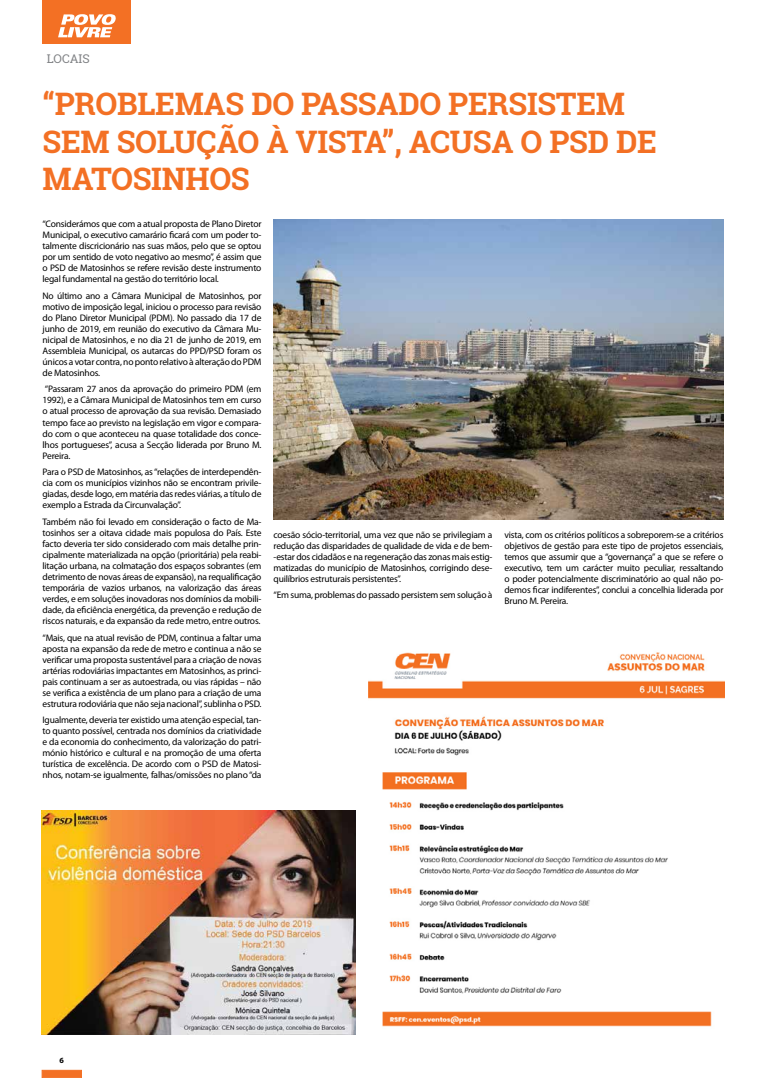
<style>
.page{position:relative;width:766px;height:1078px;background:#fff}
.page>*{position:absolute;margin:0;border:0;box-sizing:border-box;transform-origin:0 0}
.t1{font:700 31px/37.2px "Roboto Slab";letter-spacing:-.01em;color:#f37024}
.t2{font:12px "Roboto Slab";color:#808285}
.t3{font:9.5px/11px "Myriad Pro";letter-spacing:-.02em;color:#000;text-align:justify}
.t4{font:700 8px "Myriad Pro";color:#000}
</style>
<div class="page">
<div style="left:42px;top:1069px;width:40px;height:8px;background:#f37024;border:1px solid #f37024"></div>
<div style="left:43px;top:0;width:88px;height:44px;background:#f37024"></div>
<svg style="left:58px;top:14px;width:58px;height:23px"></svg>
<img style="left:42px;top:810px;width:313px;height:223px">
<img style="left:273px;top:220px;width:450px;height:299px">
<img style="left:368px;top:652px;width:356px;height:375px">
<p class="t2" style="left:47px;top:51px;width:44px">LOCAIS</p>
<h1 class="t1" style="left:43px;top:85px;width:615px">“PROBLEMAS DO PASSADO PERSISTEM<br>SEM SOLUÇÃO À VISTA”, ACUSA O PSD DE<br>MATOSINHOS</h1>
<p class="t3" style="left:43px;top:218px;width:220px">“Considerámos que com a atual proposta de Plano Diretor Municipal, o executivo camarário ficará com um poder to&shy;talmente discricionário nas suas mãos, pelo que se optou por um sentido de voto negativo ao mesmo”, é assim que o PSD de Matosinhos se refere revisão deste instrumento legal fundamental na gestão do território local.</p>
<p class="t3" style="left:43px;top:290px;width:220px">No último ano a Câmara Municipal de Matosinhos, por motivo de imposição legal, iniciou o processo para revisão do Plano Diretor Municipal (PDM). No passado dia 17 de junho de 2019, em reunião do executivo da Câmara Mu&shy;nicipal de Matosinhos, e no dia 21 de junho de 2019, em Assembleia Municipal, os autarcas do PPD/PSD foram os únicos a votar contra, no ponto relativo à alteração do PDM de Matosinhos.</p>
<p class="t3" style="left:43px;top:383px;width:220px">“Passaram 27 anos da aprovação do primeiro PDM (em 1992), e a Câmara Municipal de Matosinhos tem em curso o atual processo de aprovação da sua revisão. Demasiado tempo face ao previsto na legislação em vigor e compara&shy;do com o que aconteceu na quase totalidade dos conce&shy;lhos portugueses”, acusa a Secção liderada por Bruno M.<br>Pereira.</p>
<p class="t3" style="left:43px;top:466px;width:220px">Para o PSD de Matosinhos, as “relações de interdependên&shy;cia com os municípios vizinhos não se encontram privile&shy;giadas, desde logo, em matéria das redes viárias, a título de exemplo a Estrada da Circunvalação”.</p>
<p class="t3" style="left:43px;top:516px;width:220px">Também não foi levado em consideração o facto de Ma&shy;tosinhos ser a oitava cidade mais populosa do País. Este facto deveria ter sido considerado com mais detalhe prin&shy;cipalmente materializada na opção (prioritária) pela reabi&shy;litação urbana, na colmatação dos espaços sobrantes (em detrimento de novas áreas de expansão), na requalificação temporária de vazios urbanos, na valorização das áreas verdes, e em soluções inovadoras nos domínios da mobili&shy;dade, da eficiência energética, da prevenção e redução de riscos naturais, e da expansão da rede metro, entre outros.</p>
<p class="t3" style="left:43px;top:631px;width:220px">“Mais, que na atual revisão de PDM, continua a faltar uma aposta na expansão da rede de metro e continua a não se verificar uma proposta sustentável para a criação de novas artérias rodoviárias impactantes em Matosinhos, as princi&shy;pais continuam a ser as autoestrada, ou vias rápidas – não se verifica a existência de um plano para a criação de uma estrutura rodoviária que não seja nacional”, sublinha o PSD.</p>
<p class="t3" style="left:43px;top:714px;width:220px">Igualmente, deveria ter existido uma atenção especial, tan&shy;to quanto possível, centrada nos domínios da criatividade e da economia do conhecimento, da valorização do patri&shy;mónio histórico e cultural e na promoção de uma oferta turística de excelência. De acordo com o PSD de Matosi&shy;nhos, notam-se igualmente, falhas/omissões no plano “da</p>
<p class="t3" style="left:273px;top:528px;width:220px">coesão sócio-territorial, uma vez que não se privilegiam a redução das disparidades de qualidade de vida e de bem--estar dos cidadãos e na regeneração das zonas mais estig&shy;matizadas do município de Matosinhos, corrigindo dese&shy;quilíbrios estruturais persistentes”.</p>
<p class="t3" style="left:273px;top:589px;width:220px">“Em suma, problemas do passado persistem sem solução à</p>
<p class="t3" style="left:504px;top:528px;width:220px">vista, com os critérios políticos a sobreporem-se a critérios objetivos de gestão para este tipo de projetos essenciais, temos que assumir que a “governança” a que se refere o executivo, tem um carácter muito peculiar, ressaltando o poder potencialmente discriminatório ao qual não po&shy;demos ficar indiferentes”, conclui a concelhia liderada por Bruno M. Pereira.</p>
<p class="t4" style="left:60px;top:1054px;width:6px">6</p>
</div>
